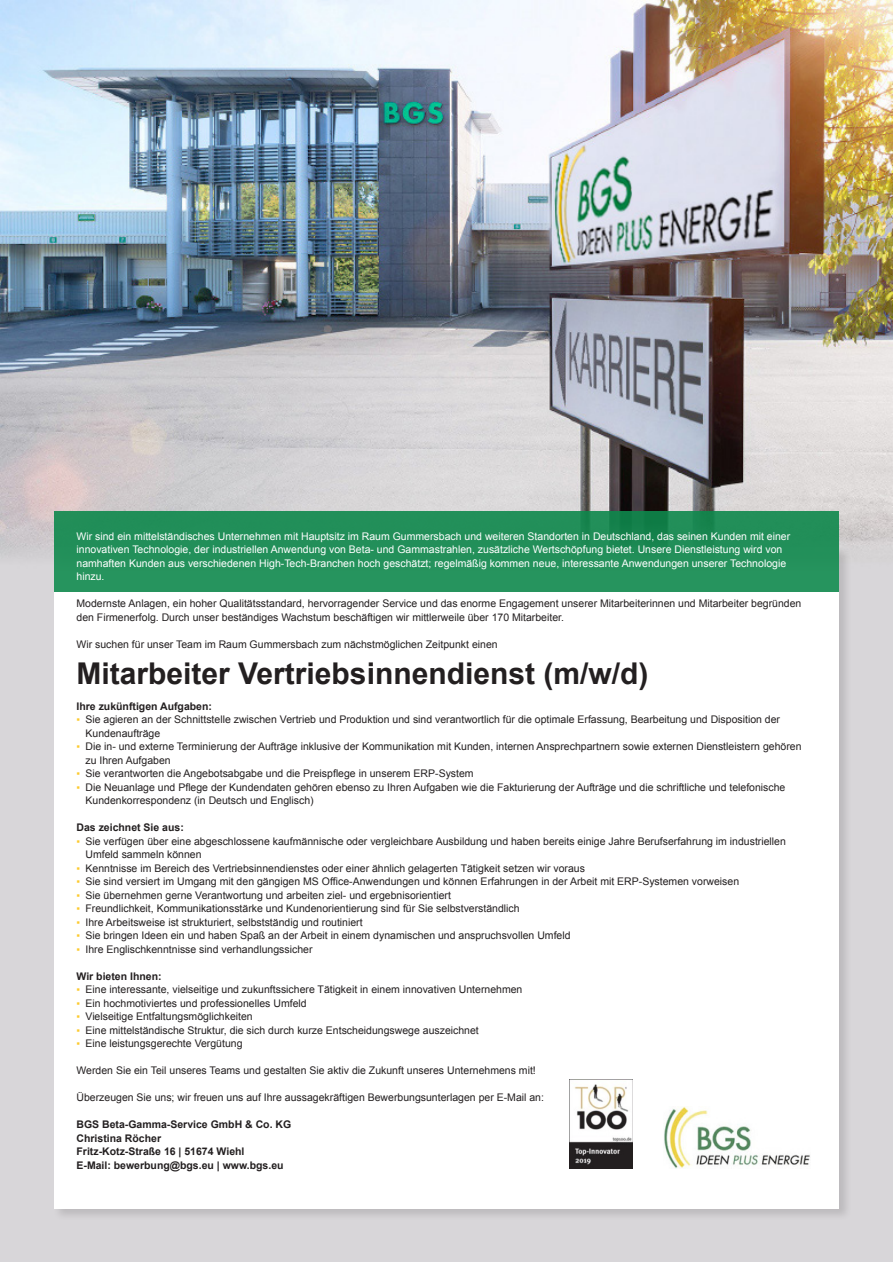
<style>
.page{position:relative;width:893px;height:1263px;background:#fff}
.page>*{position:absolute;margin:0;border:0;box-sizing:border-box;transform-origin:0 0}
.t1{font:700 30px "Arial";color:#231f20}
.t2{font:10.5px/13.5px "Arial";color:#231f20}
.t3{font:10.5px/13.5px "Arial";color:#fff}
.t4{font:700 10.5px/13.5px "Arial";color:#231f20}
.s1{color:#fdca2e}
</style>
<div class="page">
<div style="left:0;top:612px;width:893px;height:650px;background:#d8d6d9"></div>
<img style="left:0;top:0;width:893px;height:612px">
<div style="left:53px;top:546px;width:799px;height:675px;background:#231f20;opacity:.15"></div>
<div style="left:54px;top:547px;width:785px;height:661px;background:#fff"></div>
<div style="left:54px;top:511px;width:785px;height:80px;background:#22905a"></div>
<img style="left:570px;top:1079px;width:63px;height:90px">
<img style="left:664px;top:1107px;width:146px;height:62px">
<p class="t3" style="left:77px;top:529px;width:715px">Wir sind ein mittelständisches Unternehmen mit Hauptsitz im Raum Gummersbach und weiteren Standorten in Deutschland, das seinen Kunden mit einer innovativen Technologie, der industriellen Anwendung von Beta- und Gammastrahlen, zusätzliche Wertschöpfung bietet. Unsere Dienstleistung wird von namhaften Kunden aus verschiedenen High-Tech-Branchen hoch geschätzt; regelmäßig kommen neue, interessante Anwendungen unserer Technologie hinzu.</p>
<p class="t2" style="left:77px;top:597px;width:726px">Modernste Anlagen, ein hoher Qualitätsstandard, hervorragender Service und das enorme Engagement unserer Mitarbeiterinnen und Mitarbeiter begründen den Firmenerfolg. Durch unser beständiges Wachstum beschäftigen wir mittlerweile über 170 Mitarbeiter.</p>
<p class="t2" style="left:77px;top:637px;width:423px">Wir suchen für unser Team im Raum Gummersbach zum nächstmöglichen Zeitpunkt einen</p>
<h1 class="t1" style="left:77px;top:653px;width:573px">Mitarbeiter Vertriebsinnendienst (m/w/d)</h1>
<p class="t4" style="left:77px;top:700px;width:137px">Ihre zukünftigen Aufgaben:</p>
<p class="t2" style="left:86px;top:713px;width:696px;text-indent:-9px"><span class="s1">▪</span> Sie agieren an der Schnittstelle zwischen Vertrieb und Produktion und sind verantwortlich für die optimale Erfassung, Bearbeitung und Disposition der<br>Kundenaufträge</p>
<p class="t2" style="left:86px;top:740px;width:717px;text-indent:-9px"><span class="s1">▪</span> Die in- und externe Terminierung der Aufträge inklusive der Kommunikation mit Kunden, internen Ansprechpartnern sowie externen Dienstleistern gehören zu Ihren Aufgaben</p>
<p class="t2" style="left:77px;top:767px;width:399px"><span class="s1">▪</span> Sie verantworten die Angebotsabgabe und die Preispflege in unserem ERP-System</p>
<p class="t2" style="left:86px;top:780px;width:701px;text-indent:-9px"><span class="s1">▪</span> Die Neuanlage und Pflege der Kundendaten gehören ebenso zu Ihren Aufgaben wie die Fakturierung der Aufträge und die schriftliche und telefonische<br>Kundenkorrespondenz (in Deutsch und Englisch)</p>
<p class="t4" style="left:77px;top:821px;width:109px">Das zeichnet Sie aus:</p>
<p class="t2" style="left:86px;top:834px;width:702px;text-indent:-9px"><span class="s1">▪</span> Sie verfügen über eine abgeschlossene kaufmännische oder vergleichbare Ausbildung und haben bereits einige Jahre Berufserfahrung im industriellen<br>Umfeld sammeln können</p>
<p class="t2" style="left:77px;top:861px;width:510px"><span class="s1">▪</span> Kenntnisse im Bereich des Vertriebsinnendienstes oder einer ähnlich gelagerten Tätigkeit setzen wir voraus</p>
<p class="t2" style="left:77px;top:875px;width:664px"><span class="s1">▪</span> Sie sind versiert im Umgang mit den gängigen MS Office-Anwendungen und können Erfahrungen in der Arbeit mit ERP-Systemen vorweisen</p>
<p class="t2" style="left:77px;top:888px;width:376px"><span class="s1">▪</span> Sie übernehmen gerne Verantwortung und arbeiten ziel- und ergebnisorientiert</p>
<p class="t2" style="left:77px;top:902px;width:445px"><span class="s1">▪</span> Freundlichkeit, Kommunikationsstärke und Kundenorientierung sind für Sie selbstverständlich</p>
<p class="t2" style="left:77px;top:915px;width:288px"><span class="s1">▪</span> Ihre Arbeitsweise ist strukturiert, selbstständig und routiniert</p>
<p class="t2" style="left:77px;top:929px;width:496px"><span class="s1">▪</span> Sie bringen Ideen ein und haben Spaß an der Arbeit in einem dynamischen und anspruchsvollen Umfeld</p>
<p class="t2" style="left:77px;top:942px;width:238px"><span class="s1">▪</span> Ihre Englischkenntnisse sind verhandlungssicher</p>
<p class="t4" style="left:77px;top:970px;width:87px">Wir bieten Ihnen:</p>
<p class="t2" style="left:77px;top:983px;width:447px"><span class="s1">▪</span> Eine interessante, vielseitige und zukunftssichere Tätigkeit in einem innovativen Unternehmen</p>
<p class="t2" style="left:77px;top:996px;width:232px"><span class="s1">▪</span> Ein hochmotiviertes und professionelles Umfeld</p>
<p class="t2" style="left:77px;top:1010px;width:178px"><span class="s1">▪</span> Vielseitige Entfaltungsmöglichkeiten</p>
<p class="t2" style="left:77px;top:1023px;width:404px"><span class="s1">▪</span> Eine mittelständische Struktur, die sich durch kurze Entscheidungswege auszeichnet</p>
<p class="t2" style="left:77px;top:1037px;width:168px"><span class="s1">▪</span> Eine leistungsgerechte Vergütung</p>
<p class="t2" style="left:77px;top:1064px;width:461px">Werden Sie ein Teil unseres Teams und gestalten Sie aktiv die Zukunft unseres Unternehmens mit!</p>
<p class="t2" style="left:77px;top:1091px;width:469px">Überzeugen Sie uns; wir freuen uns auf Ihre aussagekräftigen Bewerbungsunterlagen per E-Mail an:</p>
<p class="t4" style="left:77px;top:1118px;width:216px">BGS Beta-Gamma-Service GmbH &amp; Co. KG<br>Christina Röcher<br>Fritz-Kotz-Straße 16 | 51674 Wiehl<br>E-Mail: bewerbung@bgs.eu | www.bgs.eu</p>
</div>
